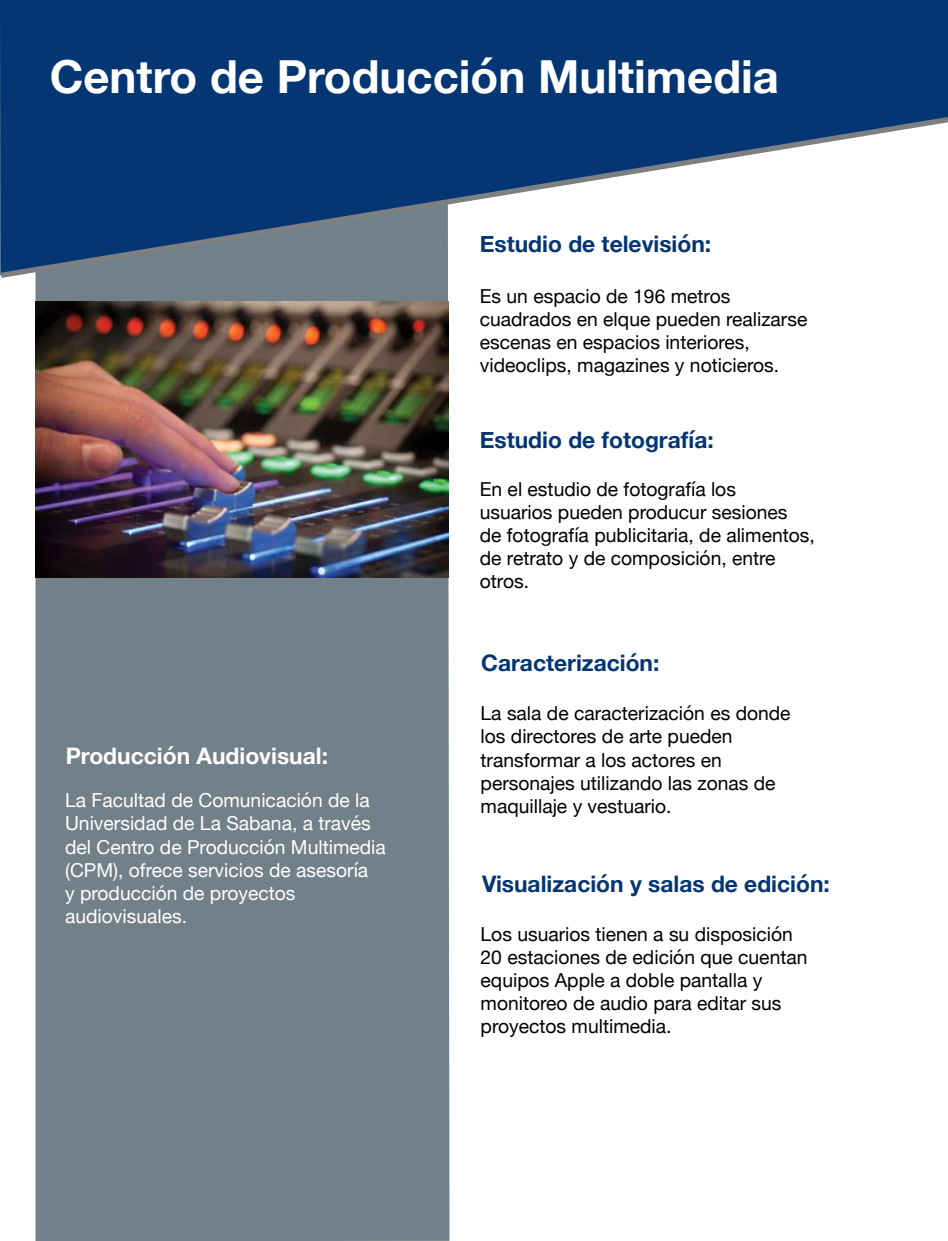
<style>
.page{position:relative;width:948px;height:1241px;background:#fff}
.page>*{position:absolute;margin:0;border:0;box-sizing:border-box;transform-origin:0 0}
.t1{font:700 45.5px "Helvetica Neue";color:#fff}
.t2{font:700 22.75px "Helvetica Neue";color:#043673}
.t3{font:700 22.75px "Helvetica Neue";color:#fff}
.t4{font:19.25px/23.1px "Helvetica Neue";color:#000}
.t5{font:19.25px/23.1px "Helvetica Neue";color:#fff}
</style>
<div class="page">
<div style="left:35px;top:281px;width:414px;height:959px;background:#728089"></div>
<div style="left:0;top:0;width:947px;height:114px;background:#043673"></div>
<img style="left:35px;top:302px;width:413px;height:275px">
<svg style="left:0;top:114px;width:947px;height:167px"></svg>
<h1 class="t1" style="left:50px;top:41px;width:730px">Centro de Producción Multimedia</h1>
<p class="t2" style="left:479px;top:226px;width:233px">Estudio de televisión:</p>
<p class="t4" style="left:479px;top:285px;width:329px">Es un espacio de 196 metros cuadrados en elque pueden realizarse escenas en espacios interiores, videoclips, magazines y noticieros.</p>
<p class="t2" style="left:479px;top:422px;width:235px">Estudio de fotografía:</p>
<p class="t4" style="left:479px;top:478px;width:336px">En el estudio de fotografía los<br>usuarios pueden producur sesiones<br>de fotografía publicitaria, de alimentos, de retrato y de composición, entre otros.</p>
<p class="t3" style="left:66px;top:737px;width:264px">Producción Audiovisual:</p>
<p class="t5" style="left:65px;top:789px;width:322px">La Facultad de Comunicación de la<br>Universidad de La Sabana, a través del Centro de Producción Multimedia (CPM), ofrece servicios de asesoría<br>y producción de proyectos audiovisuales.</p>
<p class="t2" style="left:481px;top:645px;width:180px">Caracterización:</p>
<p class="t4" style="left:480px;top:703px;width:311px">La sala de caracterización es donde los directores de arte pueden transformar a los actores en personajes utilizando las zonas de maquillaje y vestuario.</p>
<p class="t2" style="left:482px;top:866px;width:349px">Visualización y salas de edición:</p>
<p class="t4" style="left:480px;top:923px;width:328px">Los usuarios tienen a su disposición<br>20 estaciones de edición que cuentan equipos Apple a doble pantalla y monitoreo de audio para editar sus proyectos multimedia.</p>
</div>
